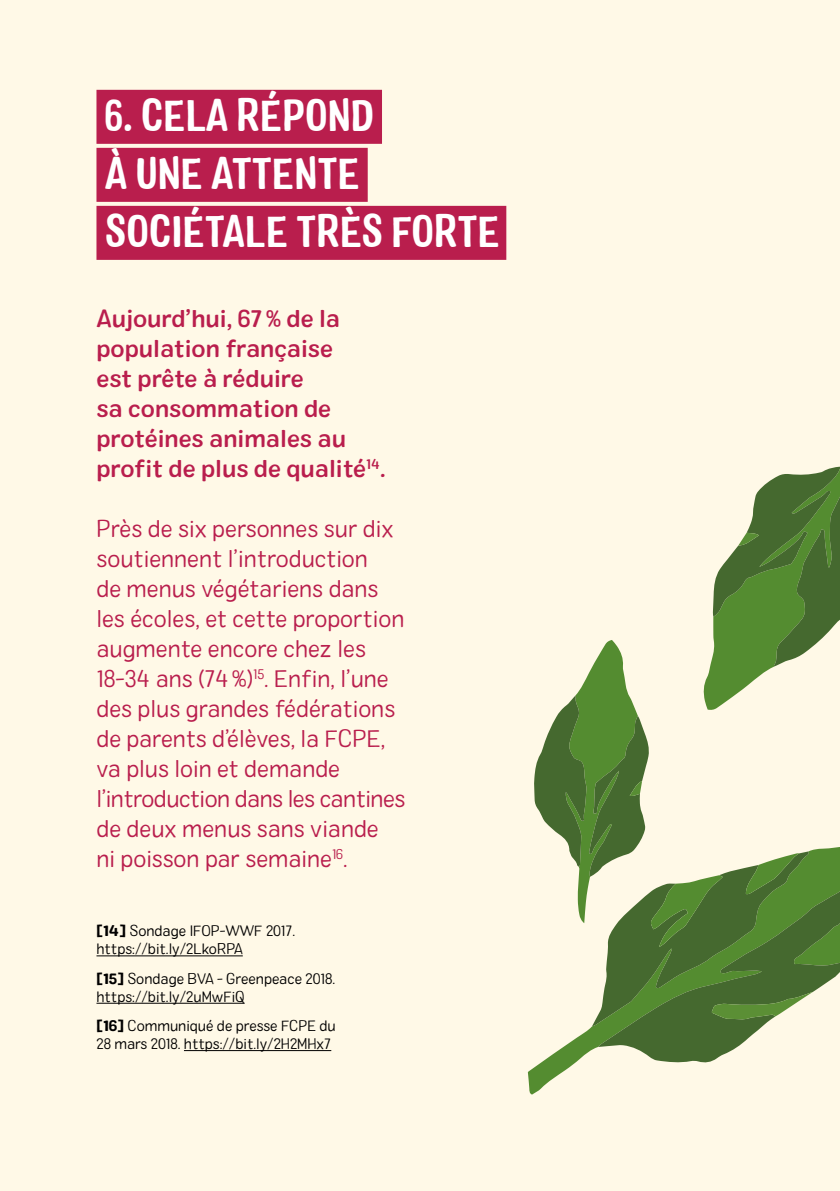
<style>
.page{position:relative;width:840px;height:1191px;background:#fff}
.page>*{position:absolute;margin:0;border:0;box-sizing:border-box;transform-origin:0 0}
.t1{font:43px/58px "Colby Nr Bld";color:#fff}
.t2{font:24px/30px "Colby St Lt";color:#b91e4d}
.t3{font:24px/30px "Colby St Med";color:#b91e4d}
.t4{font:15px/18px "Colby St Lt";color:#000}
.s1{font-family:"Colby St Bld"}
</style>
<div class="page">
<div style="left:0;top:0;width:839px;height:1191px;background:#fff9e7"></div>
<hr style="left:96px;top:955px;width:147px;height:1px;background:#000">
<hr style="left:96px;top:1002px;width:148px;height:1px;background:#000">
<hr style="left:184px;top:1050px;width:147px;height:1px;background:#000">
<svg style="left:527px;top:1026px;width:70px;height:68px"></svg>
<svg style="left:597px;top:1026px;width:166px;height:37px;fill:#45692f"></svg>
<svg style="left:534px;top:466px;width:305px;height:560px"></svg>
<div style="left:96px;top:90px;width:286px;height:54px;background:#b91e4d"></div>
<div style="left:96px;top:148px;width:271px;height:54px;background:#b91e4d"></div>
<div style="left:96px;top:206px;width:410px;height:54px;background:#b91e4d"></div>
<h1 class="t1" style="left:104px;top:87px;width:397px">6. CELA RÉPOND<br>À UNE ATTENTE<br>SOCIÉTALE TRÈS FORTE</h1>
<p class="t3" style="left:96px;top:304px;width:290px">Aujourd’hui, 67% de la population française<br>est prête à réduire<br>sa consommation de protéines animales au profit de plus de qualité<sup>14</sup>.</p>
<p class="t2" style="left:96px;top:513px;width:310px">Près de six personnes sur dix soutiennent l’introduction<br>de menus végétariens dans les écoles, et cette proportion augmente encore chez les<br>18-34 ans (74%)<sup>15</sup>. Enfin, l’une des plus grandes fédérations de parents d’élèves, la FCPE, va plus loin et demande l’introduction dans les cantines de deux menus sans viande<br>ni poisson par semaine<sup>16</sup>.</p>
<p class="t4" style="left:96px;top:922px;width:200px"><span class="s1">[14]</span> Sondage IFOP-WWF 2017. https://bit.ly/2LkoRPA</p>
<p class="t4" style="left:96px;top:969px;width:240px"><span class="s1">[15]</span> Sondage BVA - Greenpeace 2018. https://bit.ly/2uMwFiQ</p>
<p class="t4" style="left:96px;top:1016px;width:241px"><span class="s1">[16]</span> Communiqué de presse FCPE du<br>28 mars 2018. https://bit.ly/2H2MHx7</p>
</div>
